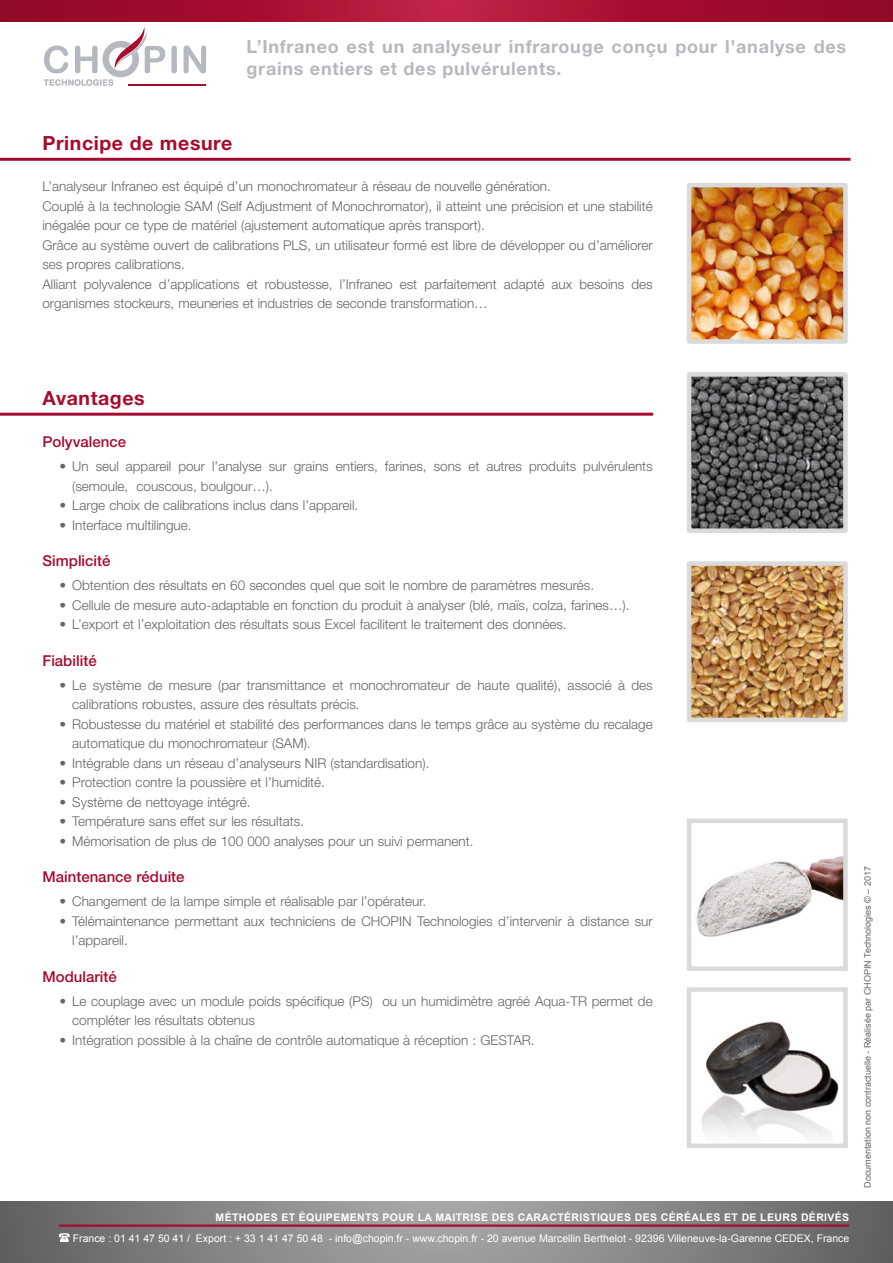
<style>
.page{position:relative;width:893px;height:1263px;background:#fff}
.page>*{position:absolute;margin:0;border:0;box-sizing:border-box;transform-origin:0 0}
.t1{font:700 19.5px "Helvetica Neue LT Std";letter-spacing:.03em;color:#a70b2d}
.t2{font:700 18px/22.5px "Helvetica Neue LT Std";letter-spacing:.04em;color:#b6b8bf}
.t3{font:500 15px "Helvetica Neue LT Std";color:#a70b2d}
.t4{font:300 13.5px/19.5px "Helvetica Neue LT Std";color:#646463}
.t5{font:10.5px "Arial";color:#fff}
.t6{font:700 10.5px "Arial";letter-spacing:.035em;color:#fff}
.t7{font:9px "Arial";color:#646463}
</style>
<div class="page">
<svg style="left:0;top:0;width:893px;height:21px;background:#a61030"></svg>
<hr style="left:0;top:158px;width:850px;height:3px;background:#a70b2d">
<hr style="left:0;top:413px;width:653px;height:3px;background:#a70b2d">
<svg style="left:171px;top:46px;width:6px;height:27px"></svg>
<svg style="left:184px;top:46px;width:22px;height:27px"></svg>
<svg style="left:44px;top:27px;width:121px;height:59px"></svg>
<hr style="left:128px;top:84px;width:78px;height:1px;background:#a70b2d">
<svg style="left:0;top:1201px;width:893px;height:62px;background:#848383"></svg>
<hr style="left:59px;top:1225px;width:790px;height:2px;background:#a70b2d">
<svg style="left:59px;top:1233px;width:11px;height:9px"></svg>
<img style="left:702px;top:1021px;width:137px;height:117px">
<div style="left:687px;top:987px;width:161px;height:161px;border:4px solid #dadada"></div>
<img style="left:696px;top:856px;width:147px;height:81px">
<div style="left:687px;top:819px;width:161px;height:152px;border:4px solid #dadada"></div>
<img style="left:692px;top:566px;width:151px;height:151px">
<div style="left:687px;top:561px;width:161px;height:161px;border:4px solid #dadada"></div>
<img style="left:692px;top:188px;width:151px;height:151px">
<div style="left:687px;top:183px;width:161px;height:161px;border:4px solid #dadada"></div>
<img style="left:692px;top:377px;width:151px;height:151px">
<div style="left:687px;top:372px;width:161px;height:161px;border:4px solid #dadada"></div>
<h2 class="t2" style="left:247px;top:37px;width:601px">L’Infraneo est un analyseur infrarouge conçu pour l’analyse des grains entiers et des pulvérulents.</h2>
<h1 class="t1" style="left:42px;top:136px;width:191px">Principe de mesure</h1>
<p class="t4" style="left:42px;top:178px;width:612px">L’analyseur Infraneo est équipé d’un monochromateur à réseau de nouvelle génération.<br>Couplé à la technologie SAM (Self Adjustment of Monochromator), il atteint une précision et une stabilité inégalée pour ce type de matériel (ajustement automatique après transport).<br>Grâce au système ouvert de calibrations PLS, un utilisateur formé est libre de développer ou d’améliorer ses propres calibrations.<br>Alliant polyvalence d’applications et robustesse, l’Infraneo est parfaitement adapté aux besoins des organismes stockeurs, meuneries et industries de seconde transformation…</p>
<h1 class="t1" style="left:42px;top:391px;width:104px">Avantages</h1>
<p class="t3" style="left:42px;top:433px;width:85px">Polyvalence</p>
<p class="t4" style="left:72px;top:458px;width:582px;text-indent:-13px">• Un seul appareil pour l’analyse sur grains entiers, farines, sons et autres produits pulvérulents (semoule, couscous, boulgour…).</p>
<p class="t4" style="left:59px;top:497px;width:300px">• Large choix de calibrations inclus dans l’appareil.</p>
<p class="t4" style="left:59px;top:516px;width:134px">• Interface multilingue.</p>
<p class="t3" style="left:42px;top:552px;width:70px">Simplicité</p>
<p class="t4" style="left:59px;top:577px;width:536px">• Obtention des résultats en 60 secondes quel que soit le nombre de paramètres mesurés.</p>
<p class="t4" style="left:59px;top:596px;width:572px">• Cellule de mesure auto-adaptable en fonction du produit à analyser (blé, maïs, colza, farines…).</p>
<p class="t4" style="left:59px;top:616px;width:509px">• L’export et l’exploitation des résultats sous Excel facilitent le traitement des données.</p>
<p class="t3" style="left:42px;top:652px;width:56px">Fiabilité</p>
<p class="t4" style="left:72px;top:676px;width:582px;text-indent:-13px">• Le système de mesure (par transmittance et monochromateur de haute qualité), associé à des calibrations robustes, assure des résultats précis.</p>
<p class="t4" style="left:72px;top:715px;width:582px;text-indent:-13px">• Robustesse du matériel et stabilité des performances dans le temps grâce au système du recalage automatique du monochromateur (SAM).</p>
<p class="t4" style="left:59px;top:754px;width:371px">• Intégrable dans un réseau d’analyseurs NIR (standardisation).</p>
<p class="t4" style="left:59px;top:774px;width:267px">• Protection contre la poussière et l’humidité.</p>
<p class="t4" style="left:59px;top:793px;width:192px">• Système de nettoyage intégré.</p>
<p class="t4" style="left:59px;top:813px;width:246px">• Température sans effet sur les résultats.</p>
<p class="t4" style="left:59px;top:832px;width:415px">• Mémorisation de plus de 100 000 analyses pour un suivi permanent.</p>
<p class="t3" style="left:42px;top:868px;width:144px">Maintenance réduite</p>
<p class="t4" style="left:59px;top:893px;width:368px">• Changement de la lampe simple et réalisable par l’opérateur.</p>
<p class="t4" style="left:72px;top:912px;width:582px;text-indent:-13px">• Télémaintenance permettant aux techniciens de CHOPIN Technologies d’intervenir à distance sur l’appareil.</p>
<p class="t3" style="left:42px;top:968px;width:76px">Modularité</p>
<p class="t4" style="left:72px;top:992px;width:582px;text-indent:-13px">• Le couplage avec un module poids spécifique (PS) ou un humidimètre agréé Aqua-TR permet de compléter les résultats obtenus</p>
<p class="t4" style="left:59px;top:1031px;width:477px">• Intégration possible à la chaîne de contrôle automatique à réception : GESTAR.</p>
<p class="t6" style="left:216px;top:1211px;width:635px">MÉTHODES ET ÉQUIPEMENTS POUR LA MAITRISE DES CARACTÉRISTIQUES DES CÉRÉALES ET DE LEURS DÉRIVÉS</p>
<p class="t5" style="left:73px;top:1233px;width:778px">France : 01 41 47 50 41 / Export : + 33 1 41 47 50 48 - info@chopin.fr - www.chopin.fr - 20 avenue Marcellin Berthelot - 92396 Villeneuve-la-Garenne CEDEX, France</p>
<p class="t7" style="left:863px;top:1188px;width:323px;rotate:-90deg">Documentation non contractuelle - Réalisée par CHOPIN Technologies © – 2017</p>
</div>
